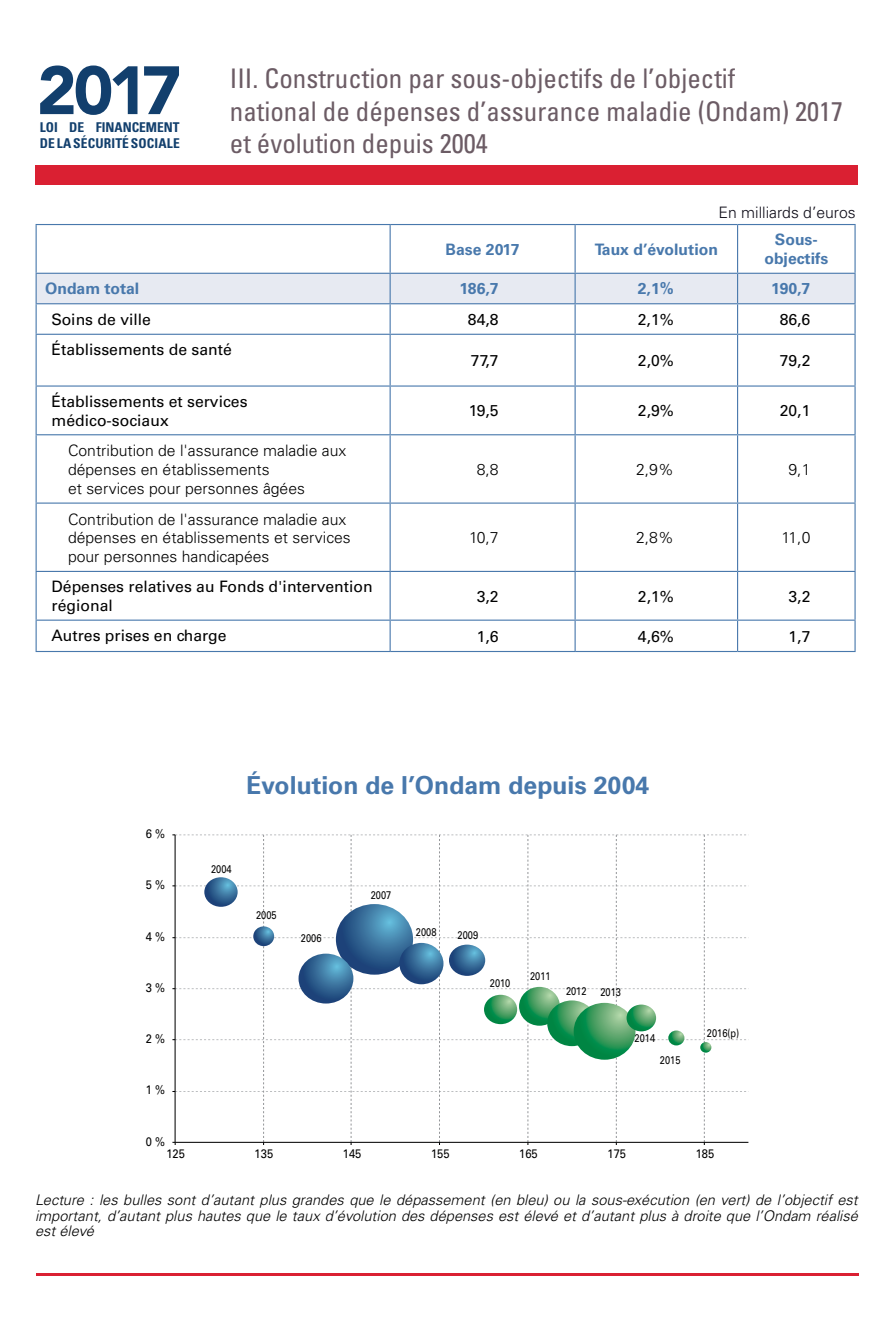
<style>
.page{position:relative;width:893px;height:1340px;background:#fff}
.page>*{position:absolute;margin:0;border:0;box-sizing:border-box;transform-origin:0 0}
.t1{font:900 67.5px "Avenir LT";color:#123f6d}
.t2{font:condensed 27px/32.4px "Univers LT";color:#6c5c65}
.t3{font:700 24.75px "Univers LT";color:#4878ac}
.t4{font:300 15.75px/18.9px "Univers LT";color:#000}
.t5{font:15.75px/18.9px "Univers LT";color:#000}
.t6{font:700 15.75px/18.9px "Univers LT";color:#4878ac;text-align:center}
.t7{font:300 15.75px "Univers LT";color:#0d0b17}
.t8{font:italic 300 14.62px/15.8px "Univers LT";color:#000;text-align:justify}
.t9{font:700 condensed 13.5px/16.2px "Univers LT";letter-spacing:.01em;color:#123f6d}
.t10{font:12.38px "Univers LT";color:#000;scale:.9 1}
.t11{font:11.03px "Univers LT";color:#000;scale:.83 1}
</style>
<div class="page">
<svg style="left:37px;top:304px;width:817px;height:347px"></svg>
<hr style="left:36px;top:225px;width:1px;height:48px;background:#4878ac">
<hr style="left:36px;top:224px;width:354px;height:1px;background:#4878ac">
<hr style="left:390px;top:225px;width:1px;height:48px;background:#4878ac">
<hr style="left:390px;top:224px;width:185px;height:1px;background:#4878ac">
<hr style="left:575px;top:225px;width:1px;height:48px;background:#4878ac">
<hr style="left:575px;top:224px;width:163px;height:1px;background:#4878ac">
<hr style="left:738px;top:224px;width:118px;height:1px;background:#4878ac">
<hr style="left:737px;top:225px;width:1px;height:48px;background:#4878ac">
<hr style="left:854px;top:225px;width:2px;height:48px;background:#4878ac">
<hr style="left:36px;top:304px;width:1px;height:30px;background:#4878ac">
<hr style="left:390px;top:304px;width:1px;height:30px;background:#4878ac">
<hr style="left:575px;top:304px;width:1px;height:30px;background:#4878ac">
<hr style="left:737px;top:304px;width:1px;height:30px;background:#4878ac">
<hr style="left:854px;top:304px;width:2px;height:30px;background:#4878ac">
<hr style="left:36px;top:335px;width:1px;height:50px;background:#4878ac">
<hr style="left:36px;top:334px;width:354px;height:1px;background:#4878ac">
<hr style="left:390px;top:335px;width:1px;height:50px;background:#4878ac">
<hr style="left:390px;top:334px;width:185px;height:1px;background:#4878ac">
<hr style="left:575px;top:335px;width:1px;height:50px;background:#4878ac">
<hr style="left:575px;top:334px;width:163px;height:1px;background:#4878ac">
<hr style="left:737px;top:335px;width:1px;height:50px;background:#4878ac">
<hr style="left:738px;top:334px;width:118px;height:1px;background:#4878ac">
<hr style="left:854px;top:335px;width:2px;height:50px;background:#4878ac">
<hr style="left:36px;top:386px;width:1px;height:48px;background:#4878ac">
<hr style="left:390px;top:386px;width:1px;height:48px;background:#4878ac">
<hr style="left:575px;top:386px;width:1px;height:48px;background:#4878ac">
<hr style="left:737px;top:386px;width:1px;height:48px;background:#4878ac">
<hr style="left:854px;top:386px;width:2px;height:48px;background:#4878ac">
<hr style="left:36px;top:435px;width:1px;height:67px;background:#4878ac">
<hr style="left:390px;top:435px;width:1px;height:67px;background:#4878ac">
<hr style="left:575px;top:435px;width:1px;height:67px;background:#4878ac">
<hr style="left:737px;top:435px;width:1px;height:67px;background:#4878ac">
<hr style="left:854px;top:435px;width:2px;height:67px;background:#4878ac">
<hr style="left:36px;top:503px;width:1px;height:68px;background:#4878ac">
<hr style="left:36px;top:572px;width:1px;height:47px;background:#4878ac">
<hr style="left:36px;top:620px;width:1px;height:31px;background:#4878ac">
<hr style="left:36px;top:502px;width:354px;height:1px;background:#4878ac">
<hr style="left:390px;top:503px;width:1px;height:68px;background:#4878ac">
<hr style="left:390px;top:572px;width:1px;height:47px;background:#4878ac">
<hr style="left:390px;top:620px;width:1px;height:31px;background:#4878ac">
<hr style="left:390px;top:502px;width:185px;height:1px;background:#4878ac">
<hr style="left:575px;top:503px;width:1px;height:68px;background:#4878ac">
<hr style="left:575px;top:572px;width:1px;height:47px;background:#4878ac">
<hr style="left:575px;top:620px;width:1px;height:31px;background:#4878ac">
<hr style="left:575px;top:502px;width:163px;height:1px;background:#4878ac">
<hr style="left:737px;top:503px;width:1px;height:68px;background:#4878ac">
<hr style="left:737px;top:572px;width:1px;height:47px;background:#4878ac">
<hr style="left:737px;top:620px;width:1px;height:31px;background:#4878ac">
<hr style="left:738px;top:502px;width:118px;height:1px;background:#4878ac">
<hr style="left:854px;top:503px;width:2px;height:68px;background:#4878ac">
<hr style="left:854px;top:572px;width:2px;height:47px;background:#4878ac">
<hr style="left:854px;top:620px;width:2px;height:31px;background:#4878ac">
<hr style="left:36px;top:571px;width:354px;height:1px;background:#4878ac">
<hr style="left:36px;top:619px;width:354px;height:1px;background:#4878ac">
<hr style="left:36px;top:651px;width:354px;height:1px;background:#4878ac">
<hr style="left:390px;top:571px;width:185px;height:1px;background:#4878ac">
<hr style="left:390px;top:619px;width:185px;height:1px;background:#4878ac">
<hr style="left:390px;top:651px;width:185px;height:1px;background:#4878ac">
<hr style="left:575px;top:571px;width:163px;height:1px;background:#4878ac">
<hr style="left:575px;top:619px;width:163px;height:1px;background:#4878ac">
<hr style="left:575px;top:651px;width:163px;height:1px;background:#4878ac">
<div style="left:36px;top:273px;width:818px;height:31px;background:#e7eaf2"></div>
<hr style="left:738px;top:273px;width:118px;height:1px;background:#4878ac">
<hr style="left:738px;top:571px;width:118px;height:1px;background:#4878ac">
<hr style="left:738px;top:619px;width:118px;height:1px;background:#4878ac">
<hr style="left:738px;top:651px;width:118px;height:1px;background:#4878ac">
<hr style="left:854px;top:274px;width:2px;height:29px;background:#4878ac">
<hr style="left:738px;top:303px;width:118px;height:1px;background:#4878ac">
<hr style="left:36px;top:385px;width:354px;height:1px;background:#4878ac">
<hr style="left:390px;top:385px;width:185px;height:1px;background:#4878ac">
<hr style="left:575px;top:385px;width:163px;height:1px;background:#4878ac">
<hr style="left:738px;top:385px;width:118px;height:1px;background:#4878ac">
<hr style="left:36px;top:434px;width:354px;height:1px;background:#4878ac">
<hr style="left:390px;top:434px;width:185px;height:1px;background:#4878ac">
<hr style="left:575px;top:434px;width:163px;height:1px;background:#4878ac">
<hr style="left:738px;top:434px;width:118px;height:1px;background:#4878ac">
<hr style="left:36px;top:1272px;width:822px;height:3px;background:#da2032">
<div style="left:35px;top:166px;width:823px;height:19px;background:#da2032"></div>
<svg style="left:172px;top:834px;width:576px;height:310px"></svg>
<h1 class="t1" style="left:37px;top:50px;width:146px">2017</h1>
<p class="t9" style="left:40px;top:119px;width:141px">LOI DE FINANCEMENT<br>DE LA SÉCURITÉ SOCIALE</p>
<h2 class="t2" style="left:230px;top:62px;width:615px">III. Construction par sous-objectifs de l’objectif<br>national de dépenses d’assurance maladie (Ondam) 2017 et évolution depuis 2004</h2>
<p class="t7" style="left:718px;top:203px;width:139px">En milliards d’euros</p>
<p class="t6" style="left:446px;top:240px;width:75px">Base 2017</p>
<p class="t6" style="left:595px;top:240px;width:125px">Taux d’évolution</p>
<p class="t6" style="left:764px;top:230px;width:65px">Sous&shy;objectifs</p>
<p class="t6" style="left:45px;top:279px;width:96px">Ondam total</p>
<p class="t6" style="left:459px;top:279px;width:41px">186,7</p>
<p class="t6" style="left:638px;top:279px;width:37px">2,1%</p>
<p class="t6" style="left:771px;top:279px;width:41px">190,7</p>
<p class="t5" style="left:52px;top:309px;width:101px">Soins de ville</p>
<p class="t5" style="left:468px;top:310px;width:32px">84,8</p>
<p class="t5" style="left:638px;top:310px;width:37px">2,1%</p>
<p class="t5" style="left:780px;top:310px;width:32px">86,6</p>
<p class="t5" style="left:52px;top:340px;width:182px">Établissements de santé</p>
<p class="t5" style="left:471px;top:351px;width:29px">77,7</p>
<p class="t5" style="left:638px;top:351px;width:37px">2,0%</p>
<p class="t5" style="left:780px;top:351px;width:32px">79,2</p>
<p class="t5" style="left:52px;top:392px;width:198px">Établissements et services médico-sociaux</p>
<p class="t5" style="left:469px;top:401px;width:31px">19,5</p>
<p class="t5" style="left:638px;top:401px;width:37px">2,9%</p>
<p class="t5" style="left:780px;top:401px;width:32px">20,1</p>
<p class="t4" style="left:68px;top:441px;width:280px">Contribution de l'assurance maladie aux dépenses en établissements<br>et services pour personnes âgées</p>
<p class="t4" style="left:68px;top:509px;width:284px">Contribution de l'assurance maladie aux dépenses en établissements et services pour personnes handicapées</p>
<p class="t4" style="left:477px;top:460px;width:23px">8,8</p>
<p class="t4" style="left:636px;top:460px;width:39px">2,9%</p>
<p class="t4" style="left:788px;top:460px;width:23px">9,1</p>
<p class="t4" style="left:469px;top:528px;width:31px">10,7</p>
<p class="t4" style="left:636px;top:528px;width:39px">2,8%</p>
<p class="t4" style="left:782px;top:528px;width:30px">11,0</p>
<p class="t5" style="left:52px;top:577px;width:323px">Dépenses relatives au Fonds d'intervention régional</p>
<p class="t5" style="left:477px;top:586px;width:23px">3,2</p>
<p class="t5" style="left:638px;top:586px;width:37px">2,1%</p>
<p class="t5" style="left:788px;top:586px;width:23px">3,2</p>
<p class="t5" style="left:52px;top:626px;width:177px">Autres prises en charge</p>
<p class="t5" style="left:477px;top:626px;width:23px">1,6</p>
<p class="t5" style="left:638px;top:626px;width:37px">4,6%</p>
<p class="t5" style="left:788px;top:626px;width:23px">1,7</p>
<p class="t10" style="left:146px;top:826px;width:23px">6 %</p>
<p class="t10" style="left:146px;top:877px;width:23px">5 %</p>
<p class="t10" style="left:146px;top:928px;width:23px">4 %</p>
<p class="t10" style="left:146px;top:980px;width:23px">3 %</p>
<p class="t10" style="left:146px;top:1031px;width:23px">2 %</p>
<p class="t10" style="left:146px;top:1082px;width:23px">1 %</p>
<p class="t10" style="left:146px;top:1133px;width:23px">0 %</p>
<h3 class="t3" style="left:246px;top:770px;width:404px">Évolution de l’Ondam depuis 2004</h3>
<p class="t11" style="left:211px;top:862px;width:26px">2004</p>
<p class="t11" style="left:256px;top:908px;width:26px">2005</p>
<p class="t11" style="left:301px;top:931px;width:26px">2006</p>
<p class="t11" style="left:371px;top:888px;width:26px">2007</p>
<p class="t11" style="left:416px;top:925px;width:26px">2008</p>
<p class="t11" style="left:458px;top:929px;width:26px">2009</p>
<p class="t11" style="left:490px;top:976px;width:26px">2010</p>
<p class="t11" style="left:530px;top:969px;width:26px">2011</p>
<p class="t11" style="left:566px;top:985px;width:68px">2012 2013</p>
<p class="t11" style="left:635px;top:1031px;width:26px">2014</p>
<p class="t11" style="left:660px;top:1053px;width:26px">2015</p>
<p class="t11" style="left:707px;top:1026px;width:41px">2016(p)</p>
<p class="t10" style="left:166px;top:1146px;width:22px">125</p>
<p class="t10" style="left:255px;top:1146px;width:22px">135</p>
<p class="t10" style="left:343px;top:1146px;width:22px">145</p>
<p class="t10" style="left:431px;top:1146px;width:22px">155</p>
<p class="t10" style="left:519px;top:1146px;width:22px">165</p>
<p class="t10" style="left:607px;top:1146px;width:22px">175</p>
<p class="t10" style="left:696px;top:1146px;width:22px">185</p>
<p class="t8" style="left:35px;top:1191px;width:824px">Lecture : les bulles sont d’autant plus grandes que le dépassement (en bleu) ou la sous-exécution (en vert) de l’objectif est important, d’autant plus hautes que le taux d’évolution des dépenses est élevé et d’autant plus à droite que l’Ondam réalisé est élevé</p>
</div>
